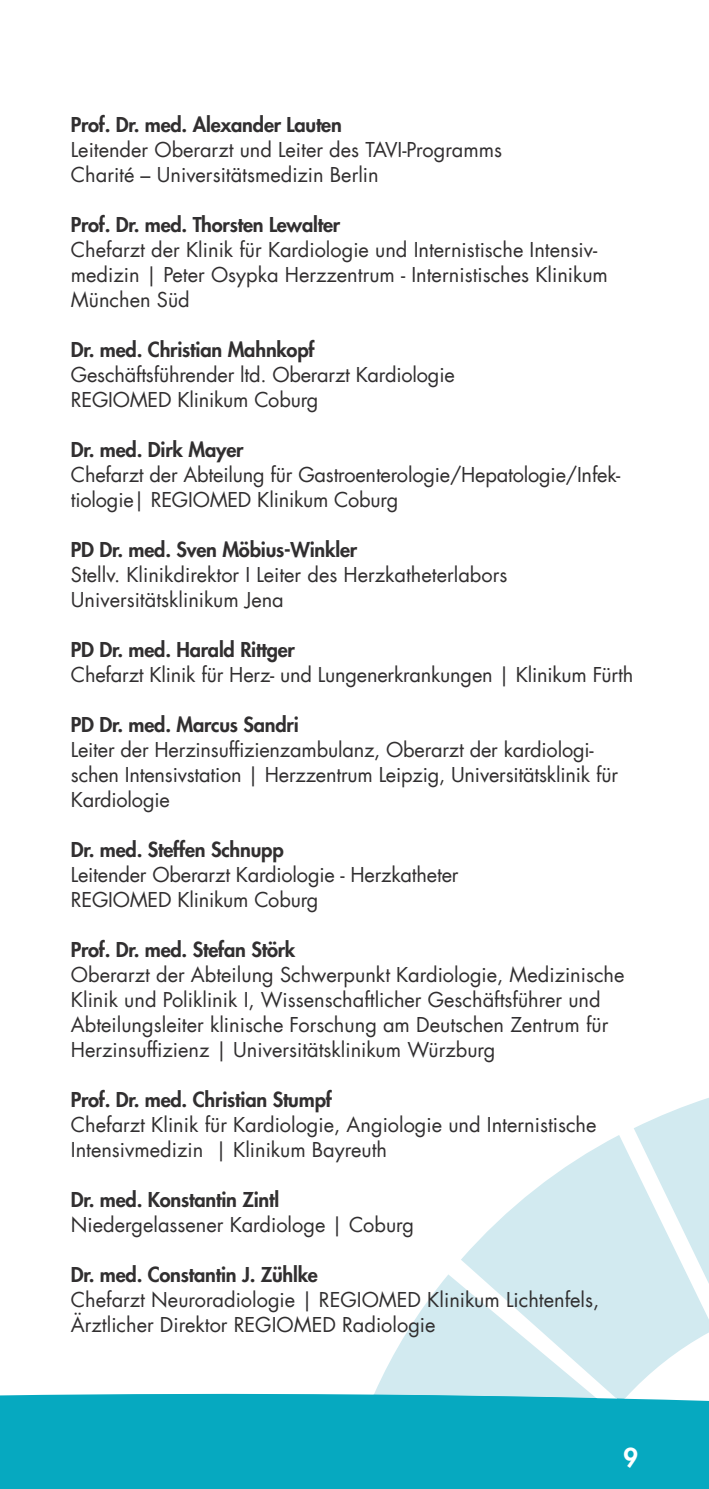
<style>
.page{position:relative;width:709px;height:1489px;background:#fff}
.page>*{position:absolute;margin:0;border:0;box-sizing:border-box;transform-origin:0 0}
.t1{font:800 25px "Futura Com";color:#fff}
.t2{font:20px/25px "Futura Com";color:#312f30}
.t3{font:800 20px "Futura Com";letter-spacing:-.01em;color:#312f30}
</style>
<div class="page">
<div style="left:0;top:1393px;width:709px;height:95px;background:#06a9c0"></div>
<svg style="left:461px;top:1135px;width:248px;height:263px;fill:#d2eaf0"></svg>
<svg style="left:354px;top:1274px;width:270px;height:214px"></svg>
<svg style="left:633px;top:1098px;width:76px;height:185px"></svg>
<p class="t3" style="left:71px;top:109px;width:272px">Prof. Dr. med. Alexander Lauten</p>
<p class="t2" style="left:71px;top:136px;width:432px">Leitender Oberarzt und Leiter des TAVI-Programms<br>Charité – Universitätsmedizin Berlin</p>
<p class="t3" style="left:71px;top:209px;width:271px">Prof. Dr. med. Thorsten Lewalter</p>
<p class="t2" style="left:71px;top:236px;width:538px">Chefarzt der Klinik für Kardiologie und Internistische Intensiv&shy;medizin | Peter Osypka Herzzentrum - Internistisches Klinikum<br>München Süd</p>
<p class="t3" style="left:71px;top:334px;width:245px">Dr. med. Christian Mahnkopf</p>
<p class="t2" style="left:71px;top:361px;width:385px">Geschäftsführender ltd. Oberarzt Kardiologie<br>REGIOMED Klinikum Coburg</p>
<p class="t3" style="left:71px;top:434px;width:174px">Dr. med. Dirk Mayer</p>
<p class="t2" style="left:71px;top:461px;width:551px">Chefarzt der Abteilung für Gastroenterologie/Hepatologie/Infek&shy;tiologie| REGIOMED Klinikum Coburg</p>
<p class="t3" style="left:71px;top:534px;width:288px">PD Dr. med. Sven Möbius-Winkler</p>
<p class="t2" style="left:71px;top:561px;width:438px">Stellv. Klinikdirektor I Leiter des Herzkatheterlabors<br>Universitätsklinikum Jena</p>
<p class="t3" style="left:71px;top:634px;width:225px">PD Dr. med. Harald Rittger</p>
<p class="t2" style="left:71px;top:661px;width:564px">Chefarzt Klinik für Herz- und Lungenerkrankungen | Klinikum Fürth</p>
<p class="t3" style="left:71px;top:709px;width:229px">PD Dr. med. Marcus Sandri</p>
<p class="t2" style="left:71px;top:736px;width:548px">Leiter der Herzinsuffizienzambulanz, Oberarzt der kardiologi&shy;schen Intensivstation | Herzzentrum Leipzig, Universitätsklinik für<br>Kardiologie</p>
<p class="t3" style="left:71px;top:834px;width:214px">Dr. med. Steffen Schnupp</p>
<p class="t2" style="left:71px;top:861px;width:389px">Leitender Oberarzt Kardiologie - Herzkatheter<br>REGIOMED Klinikum Coburg</p>
<p class="t3" style="left:71px;top:934px;width:226px">Prof. Dr. med. Stefan Störk</p>
<p class="t2" style="left:71px;top:961px;width:555px">Oberarzt der Abteilung Schwerpunkt Kardiologie, Medizinische Klinik und Poliklinik I, Wissenschaftlicher Geschäftsführer und Abteilungsleiter klinische Forschung am Deutschen Zentrum für Herzinsuffizienz | Universitätsklinikum Würzburg</p>
<p class="t3" style="left:71px;top:1084px;width:262px">Prof. Dr. med. Christian Stumpf</p>
<p class="t2" style="left:71px;top:1111px;width:527px">Chefarzt Klinik für Kardiologie, Angiologie und Internistische<br>Intensivmedizin | Klinikum Bayreuth</p>
<p class="t3" style="left:71px;top:1184px;width:210px">Dr. med. Konstantin Zintl</p>
<p class="t2" style="left:71px;top:1211px;width:345px">Niedergelassener Kardiologe | Coburg</p>
<p class="t3" style="left:71px;top:1259px;width:248px">Dr. med. Constantin J. Zühlke</p>
<p class="t2" style="left:71px;top:1286px;width:530px">Chefarzt Neuroradiologie | REGIOMED Klinikum Lichtenfels,<br>Ärztlicher Direktor REGIOMED Radiologie</p>
<p class="t1" style="left:623px;top:1438px;width:16px">9</p>
</div>
